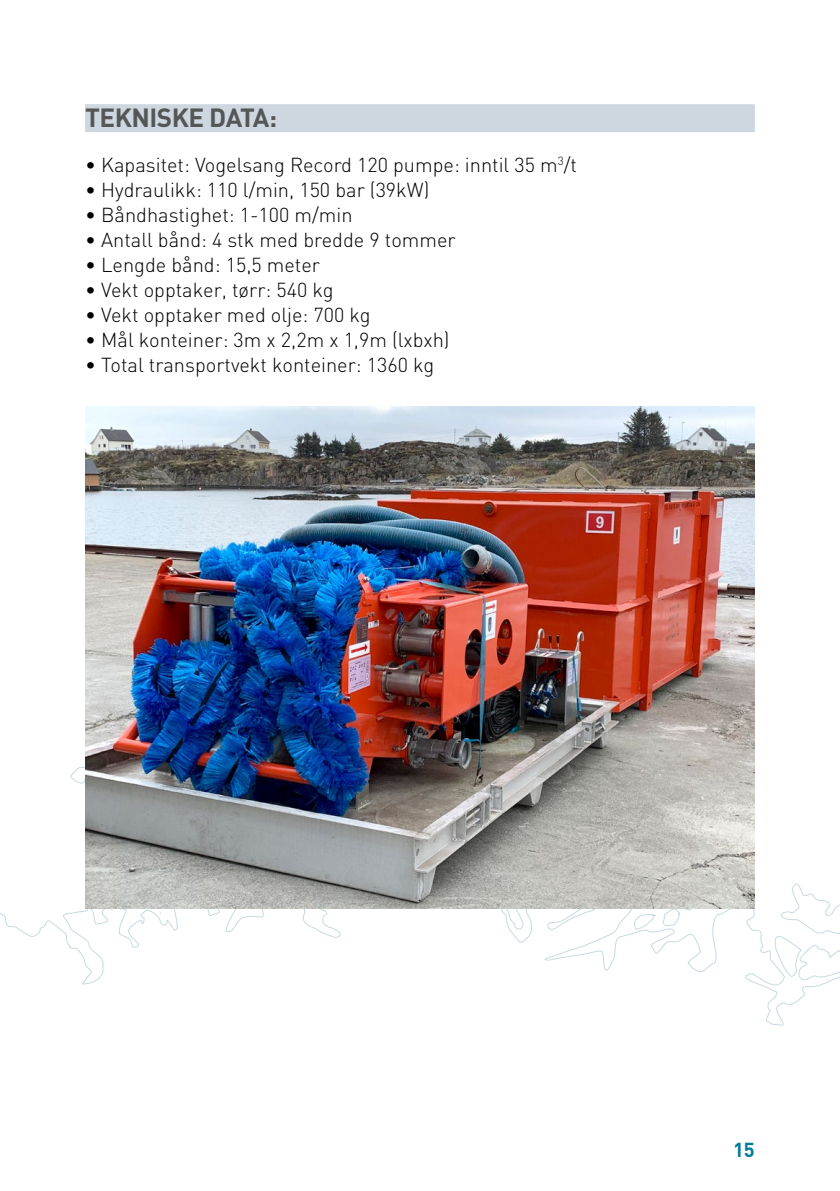
<style>
.page{position:relative;width:840px;height:1191px;background:#fff}
.page>*{position:absolute;margin:0;border:0;box-sizing:border-box;transform-origin:0 0}
.tittel_versaler{font:700 26px "DIN";letter-spacing:-.02em;color:#555756}
.brød{font:300 20px "DIN";color:#000}
.t1{font:700 20px "DIN";color:#007d96}
</style>
<div class="page">
<svg style="left:0;top:759px;width:839px;height:267px"></svg>
<div style="left:85px;top:104px;width:669px;height:28px;background:#ced6e0"></div>
<img style="left:85px;top:406px;width:669px;height:502px">
<p class="tittel_versaler" style="left:85px;top:100px;width:193px">TEKNISKE DATA:</p>
<p class="brød" style="left:85px;top:153px;width:493px">• Kapasitet: Vogelsang Record 120 pumpe: inntil 35 m<sup>3</sup>/t</p>
<p class="brød" style="left:85px;top:178px;width:345px">• Hydraulikk: 110 l/min, 150 bar (39kW)</p>
<p class="brød" style="left:85px;top:203px;width:269px">• Båndhastighet: 1- 100 m/min</p>
<p class="brød" style="left:85px;top:228px;width:372px">• Antall bånd: 4 stk med bredde 9 tommer</p>
<p class="brød" style="left:85px;top:253px;width:236px">• Lengde bånd: 15,5 meter</p>
<p class="brød" style="left:85px;top:278px;width:250px">• Vekt opptaker, tørr: 540 kg</p>
<p class="brød" style="left:85px;top:303px;width:287px">• Vekt opptaker med olje: 700 kg</p>
<p class="brød" style="left:85px;top:328px;width:366px">• Mål konteiner: 3m x 2,2m x 1,9m (lxbxh)</p>
<p class="brød" style="left:85px;top:353px;width:350px">• Total transportvekt konteiner: 1360 kg</p>
<p class="t1" style="left:732px;top:1136px;width:23px">15</p>
</div>
